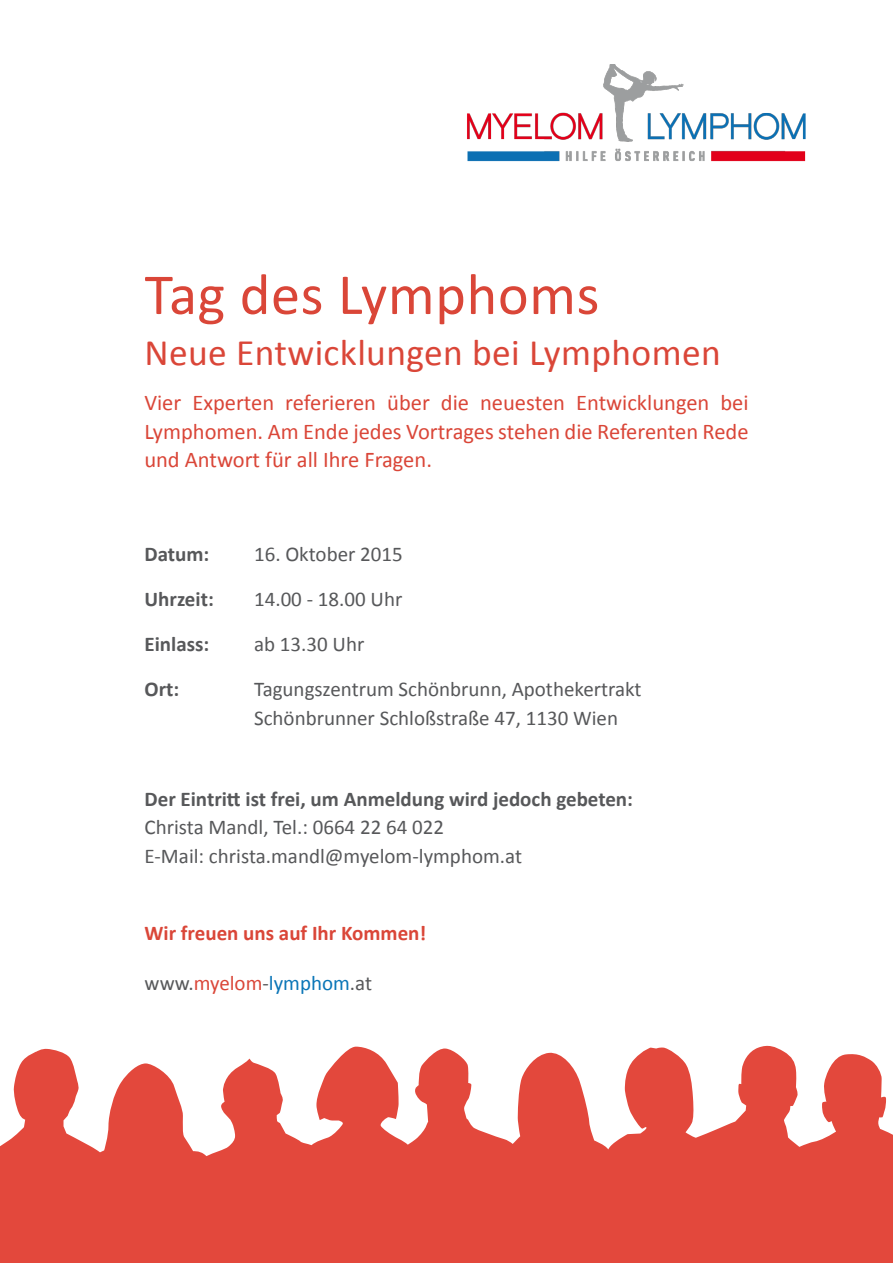
<style>
.page{position:relative;width:893px;height:1263px;background:#fff}
.page>*{position:absolute;margin:0;border:0;box-sizing:border-box;transform-origin:0 0}
.t1{font:58.5px "Calibri";letter-spacing:.01em;color:#da4638}
.t2{font:37.5px "Calibri";letter-spacing:.01em;color:#da4638}
.t3{font:22.5px/28.5px "Calibri";color:#da4638;text-align:justify}
.t4{font:21px/45px "Calibri";color:#57585a}
.t5{font:700 21px/45px "Calibri";color:#57585a}
.t6{font:700 21px "Calibri";color:#da4638}
.s1{color:#da4638}
.s2{color:#0a75b7}
</style>
<div class="page">
<svg style="left:0;top:1045px;width:893px;height:218px;fill:#e3483c"></svg>
<img style="left:467px;top:64px;width:339px;height:98px">
<h1 class="t1" style="left:145px;top:257px;width:456px">Tag des Lymphoms</h1>
<h2 class="t2" style="left:145px;top:329px;width:578px">Neue Entwicklungen bei Lymphomen</h2>
<p class="t3" style="left:144px;top:389px;width:606px">Vier Experten referieren über die neuesten Entwicklungen bei Lymphomen. Am Ende jedes Vortrages stehen die Referenten Rede und Antwort für all Ihre Fragen.</p>
<p class="t5" style="left:145px;top:532px;width:71px">Datum:<br>Uhrzeit:<br>Einlass:<br>Ort:</p>
<p class="t4" style="left:254px;top:532px;width:389px">16. Oktober 2015<br>14.00 - 18.00 Uhr<br>ab 13.30 Uhr<br>Tagungszentrum Schönbrunn, Apothekertrakt</p>
<p class="t4" style="left:254px;top:695px;width:366px">Schönbrunner Schloßstraße 47, 1130 Wien</p>
<p class="t5" style="left:145px;top:776px;width:490px">Der Eintritt ist frei, um Anmeldung wird jedoch gebeten:</p>
<p class="t4" style="left:145px;top:813px;width:379px;line-height:28.5px">Christa Mandl, Tel.: 0664 22 64 022<br>E-Mail: christa.mandl@myelom-lymphom.at</p>
<p class="t6" style="left:145px;top:919px;width:283px">Wir freuen uns auf Ihr Kommen!</p>
<p class="t4" style="left:145px;top:961px;width:229px">www.<span class="s1">myelom</span>-<span class="s2">lymphom</span>.at</p>
</div>
